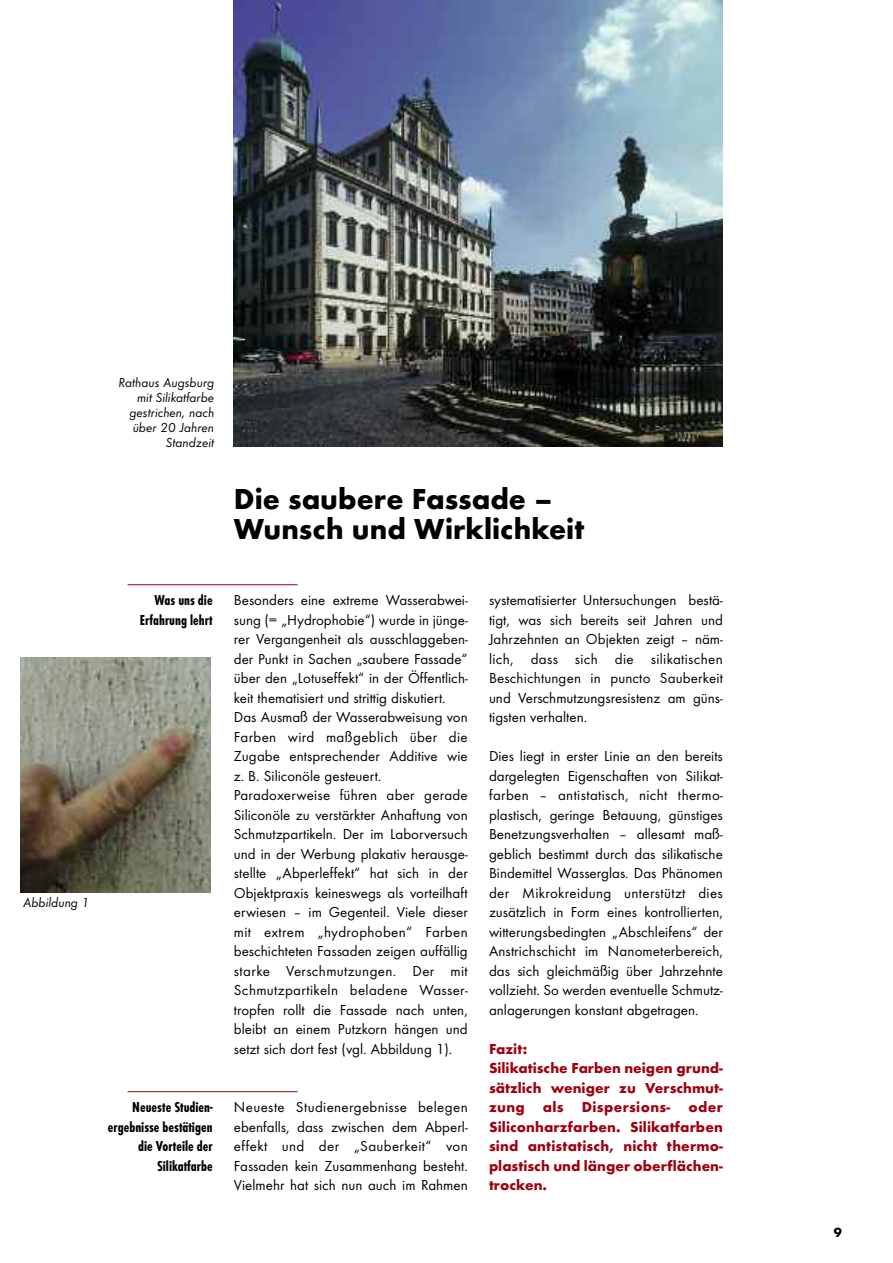
<style>
.page{position:relative;width:893px;height:1263px;background:#fff}
.page>*{position:absolute;margin:0;border:0;box-sizing:border-box;transform-origin:0 0}
.t1{font:700 30px/30px "Futura T";color:#000}
.t2{font:15px/19.5px "Futura T";color:#000;text-align:justify}
.t3{font:700 15px/19.5px "Futura T";letter-spacing:.01em;color:#9f0010}
.t4{font:700 condensed 15px/19.5px "Futura T";color:#000;text-align:right}
.t5{font:italic 13.5px/15px "Futura T";color:#000;text-align:right}
.t6{font:700 13.5px "Futura T";color:#000}
</style>
<div class="page">
<hr style="left:128px;top:584px;width:170px;height:1px;background:#9f0010">
<hr style="left:128px;top:1091px;width:170px;height:1px;background:#9f0010">
<img style="left:234px;top:0;width:489px;height:446px">
<img style="left:21px;top:657px;width:190px;height:235px">
<p class="t5" style="left:118px;top:374px;width:97px">Rathaus Augsburg mit Silikatfarbe gestrichen, nach über 20 Jahren<br>Standzeit</p>
<h1 class="t1" style="left:234px;top:484px;width:352px">Die saubere Fassade –<br>Wunsch und Wirklichkeit</h1>
<p class="t5" style="left:23px;top:895px;width:68px">Abbildung 1</p>
<p class="t4" style="left:140px;top:590px;width:74px">Was uns die<br>Erfahrung lehrt</p>
<p class="t4" style="left:108px;top:1097px;width:106px">Neueste Studien&shy;ergebnisse bestätigen die Vorteile der<br>Silikatfarbe</p>
<p class="t2" style="left:234px;top:590px;width:235px;text-align:left">Besonders eine extreme Wasserabwei&shy;sung (= „Hydrophobie“) wurde in jünge&shy;rer Vergangenheit als ausschlaggeben&shy;der Punkt in Sachen „saubere Fassade“ über den „Lotuseffekt“ in der Öffentlich&shy;keit thematisiert und strittig diskutiert.<br>Das Ausmaß der Wasserabweisung von Farben wird maßgeblich über die Zugabe entsprechender Additive wie z. B. Siliconöle gesteuert.<br>Paradoxerweise führen aber gerade Siliconöle zu verstärkter Anhaftung von Schmutzpartikeln. Der im Laborversuch und in der Werbung plakativ herausge&shy;stellte „Abperleffekt“ hat sich in der Objektpraxis keineswegs als vorteilhaft erwiesen – im Gegenteil. Viele dieser mit extrem „hydrophoben“ Farben beschichteten Fassaden zeigen auffällig starke Verschmutzungen. Der mit Schmutzpartikeln beladene Wasser&shy;tropfen rollt die Fassade nach unten, bleibt an einem Putzkorn hängen und setzt sich dort fest (vgl. Abbildung 1).</p>
<p class="t2" style="left:234px;top:1097px;width:235px">Neueste Studienergebnisse belegen ebenfalls, dass zwischen dem Abperl&shy;effekt und der „Sauberkeit“ von Fassaden kein Zusammenhang besteht.<br>Vielmehr hat sich nun auch im Rahmen</p>
<p class="t2" style="left:489px;top:590px;width:235px">systematisierter Untersuchungen bestä&shy;tigt, was sich bereits seit Jahren und Jahrzehnten an Objekten zeigt – näm&shy;lich, dass sich die silikatischen Beschichtungen in puncto Sauberkeit und Verschmutzungsresistenz am güns&shy;tigsten verhalten.</p>
<p class="t2" style="left:489px;top:746px;width:235px">Dies liegt in erster Linie an den bereits dargelegten Eigenschaften von SiIikat&shy;farben – antistatisch, nicht thermo&shy;plastisch, geringe Betauung, günstiges Benetzungsverhalten – allesamt maß&shy;geblich bestimmt durch das silikatische Bindemittel Wasserglas. Das Phänomen der Mikrokreidung unterstützt dies zusätzlich in Form eines kontrollierten, witterungsbedingten „Abschleifens“ der Anstrichschicht im Nanometerbereich, das sich gleichmäßig über Jahrzehnte vollzieht. So werden eventuelle Schmutz&shy;anlagerungen konstant abgetragen.</p>
<p class="t3" style="left:489px;top:1039px;width:235px">Fazit:<br>Silikatische Farben neigen grund&shy;sätzlich weniger zu Verschmut&shy;zung als Dispersions- oder<br>Siliconharzfarben. Silikatfarben sind antistatisch, nicht thermo&shy;plastisch und länger oberflächen&shy;trocken.</p>
<p class="t6" style="left:834px;top:1225px;width:10px">9</p>
</div>
